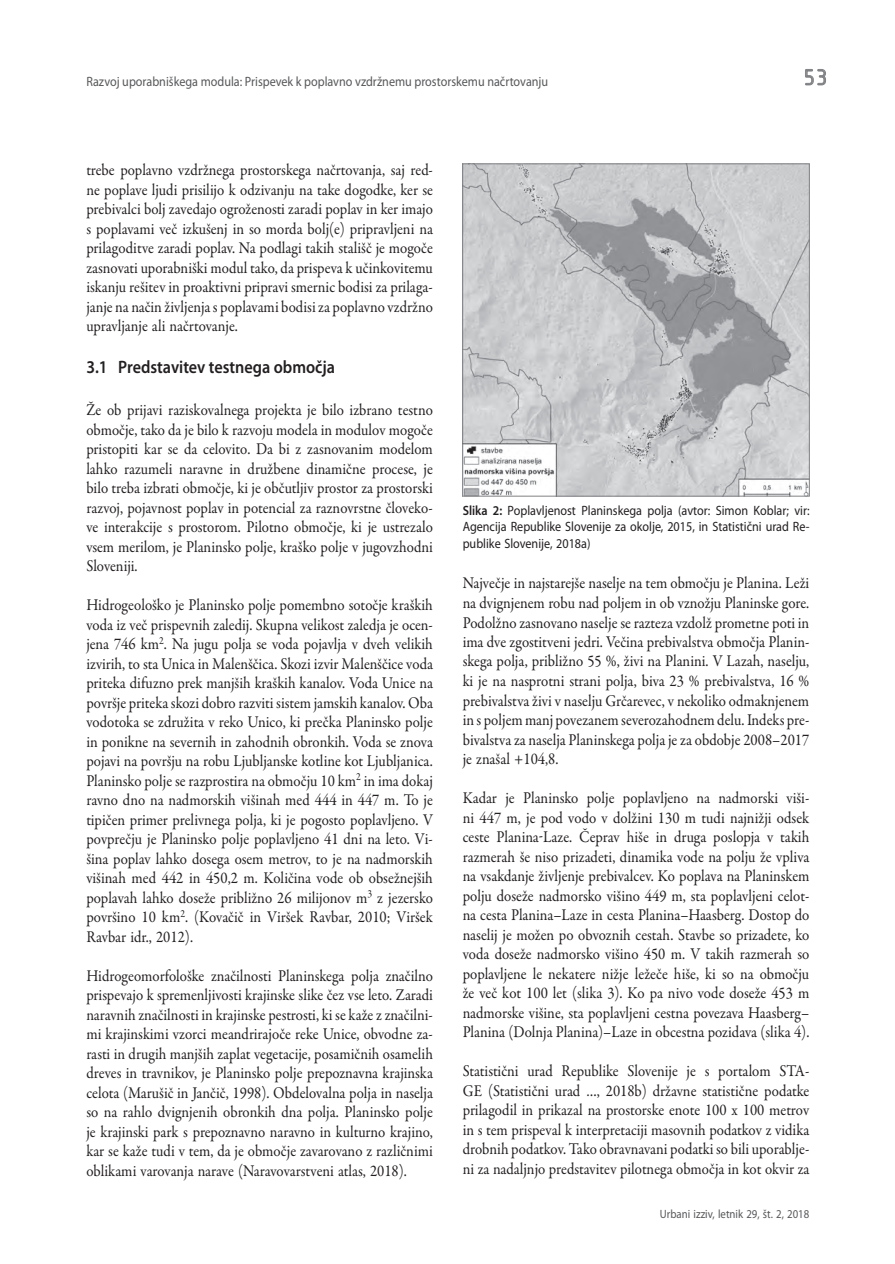
<style>
.page{position:relative;width:895px;height:1264px;background:#fff}
.page>*{position:absolute;margin:0;border:0;box-sizing:border-box;transform-origin:0 0}
.t1{font:24px "ISOCTEUR";color:#808285}
.t2{font:600 18px "Myriad Pro";color:#231f20;scale:.9 1}
.t3{font:16.5px/19.5px "Garamond Premr Pro";color:#231f20;text-align:justify;scale:.9 1}
.t4{font:13.5px/16.5px "Myriad Pro";color:#231f20;text-align:justify;scale:.9 1}
.t5{font:13.5px "Myriad Pro";color:#57585a;scale:.9 1}
.t6{font:12px "Myriad Pro";color:#57585a;scale:.9 1}
.s1{font-weight:600}
</style>
<div class="page">
<svg style="left:805px;top:69px;width:21px;height:17px"></svg>
<img style="left:464px;top:165px;width:344px;height:329px">
<div style="left:462px;top:163px;width:348px;height:333px;border:1px solid #808285"></div>
<p class="t5" style="left:86px;top:74px;width:515px">Razvoj uporabniškega modula: Prispevek k poplavno vzdržnemu prostorskemu načrtovanju</p>
<h1 class="t1" style="left:801px;top:62px;width:31px">53</h1>
<p class="t3" style="left:86px;top:160px;width:387px">trebe poplavno vzdržnega prostorskega načrtovanja, saj red&shy;ne poplave ljudi prisilijo k odzivanju na take dogodke, ker se prebivalci bolj zavedajo ogroženosti zaradi poplav in ker imajo s poplavami več izkušenj in so morda bolj(e) pripravljeni na prilagoditve zaradi poplav. Na podlagi takih stališč je mogoče zasnovati uporabniški modul tako, da prispeva k učinkovitemu iskanju rešitev in proaktivni pripravi smernic bodisi za prilaga&shy;janje na način življenja s poplavami bodisi za poplavno vzdržno upravljanje ali načrtovanje.</p>
<p class="t2" style="left:86px;top:356px;width:278px">3.1 Predstavitev testnega območja</p>
<p class="t3" style="left:86px;top:400px;width:387px">Že ob prijavi raziskovalnega projekta je bilo izbrano testno območje, tako da je bilo k razvoju modela in modulov mogoče pristopiti kar se da celovito. Da bi z zasnovanim modelom lahko razumeli naravne in družbene dinamične procese, je bilo treba izbrati območje, ki je občutljiv prostor za prostorski razvoj, pojavnost poplav in potencial za raznovrstne človeko&shy;ve interakcije s prostorom. Pilotno območje, ki je ustrezalo vsem merilom, je Planinsko polje, kraško polje v jugovzhodni Sloveniji.</p>
<p class="t3" style="left:86px;top:595px;width:387px">Hidrogeološko je Planinsko polje pomembno sotočje kraških voda iz več prispevnih zaledij. Skupna velikost zaledja je ocen&shy;jena 746 km<sup>2</sup>. Na jugu polja se voda pojavlja v dveh velikih izvirih, to sta Unica in Malenščica. Skozi izvir Malenščice voda priteka difuzno prek manjših kraških kanalov. Voda Unice na površje priteka skozi dobro razviti sistem jamskih kanalov. Oba vodotoka se združita v reko Unico, ki prečka Planinsko polje in ponikne na severnih in zahodnih obronkih. Voda se znova pojavi na površju na robu Ljubljanske kotline kot Ljubljanica.<br>Planinsko polje se razprostira na območju 10 km<sup>2</sup> in ima dokaj ravno dno na nadmorskih višinah med 444 in 447 m. To je tipičen primer prelivnega polja, ki je pogosto poplavljeno. V povprečju je Planinsko polje poplavljeno 41 dni na leto. Vi&shy;šina poplav lahko dosega osem metrov, to je na nadmorskih višinah med 442 in 450,2 m. Količina vode ob obsežnejših poplavah lahko doseže približno 26 milijonov m<sup>3</sup> z jezersko površino 10 km<sup>2</sup>. (Kovačič in Viršek Ravbar, 2010; Viršek Ravbar idr., 2012).</p>
<p class="t3" style="left:86px;top:966px;width:387px">Hidrogeomorfološke značilnosti Planinskega polja značilno prispevajo k spremenljivosti krajinske slike čez vse leto. Zaradi naravnih značilnosti in krajinske pestrosti, ki se kaže z značilni&shy;mi krajinskimi vzorci meandrirajoče reke Unice, obvodne za&shy;rasti in drugih manjših zaplat vegetacije, posamičnih osamelih dreves in travnikov, je Planinsko polje prepoznavna krajinska celota (Marušič in Jančič, 1998). Obdelovalna polja in naselja so na rahlo dvignjenih obronkih dna polja. Planinsko polje je krajinski park s prepoznavno naravno in kulturno krajino, kar se kaže tudi v tem, da je območje zavarovano z različnimi oblikami varovanja narave (Naravovarstveni atlas, 2018).</p>
<p class="t4" style="left:463px;top:502px;width:387px"><span class="s1">Slika 2:</span> Poplavljenost Planinskega polja (avtor: Simon Koblar; vir:<br>Agencija Republike Slovenije za okolje, 2015, in Statistični urad Re&shy;publike Slovenije, 2018a)</p>
<p class="t3" style="left:463px;top:574px;width:387px">Največje in najstarejše naselje na tem območju je Planina. Leži na dvignjenem robu nad poljem in ob vznožju Planinske gore.<br>Podolžno zasnovano naselje se razteza vzdolž prometne poti in ima dve zgostitveni jedri. Večina prebivalstva območja Planin&shy;skega polja, približno 55 %, živi na Planini. V Lazah, naselju, ki je na nasprotni strani polja, biva 23 % prebivalstva, 16 % prebivalstva živi v naselju Grčarevec, v nekoliko odmaknjenem in s poljem manj povezanem severozahodnem delu. Indeks pre&shy;bivalstva za naselja Planinskega polja je za obdobje 2008–2017 je znašal +104,8.</p>
<p class="t3" style="left:463px;top:788px;width:387px">Kadar je Planinsko polje poplavljeno na nadmorski viši&shy;ni 447 m, je pod vodo v dolžini 130 m tudi najnižji odsek ceste Planina‒Laze. Čeprav hiše in druga poslopja v takih razmerah še niso prizadeti, dinamika vode na polju že vpliva na vsakdanje življenje prebivalcev. Ko poplava na Planinskem polju doseže nadmorsko višino 449 m, sta poplavljeni celot&shy;na cesta Planina–Laze in cesta Planina–Haasberg. Dostop do naselij je možen po obvoznih cestah. Stavbe so prizadete, ko voda doseže nadmorsko višino 450 m. V takih razmerah so poplavljene le nekatere nižje ležeče hiše, ki so na območju že več kot 100 let (slika 3). Ko pa nivo vode doseže 453 m nadmorske višine, sta poplavljeni cestna povezava Haasberg– Planina (Dolnja Planina)–Laze in obcestna pozidava (slika 4).</p>
<p class="t3" style="left:463px;top:1061px;width:387px">Statistični urad Republike Slovenije je s portalom STA-GE (Statistični urad …, 2018b) državne statistične podatke prilagodil in prikazal na prostorske enote 100 x 100 metrov in s tem prispeval k interpretaciji masovnih podatkov z vidika drobnih podatkov. Tako obravnavani podatki so bili uporablje&shy;ni za nadaljnjo predstavitev pilotnega območja in kot okvir za</p>
<p class="t6" style="left:660px;top:1207px;width:168px">Urbani izziv, letnik 29, št. 2, 2018</p>
</div>
